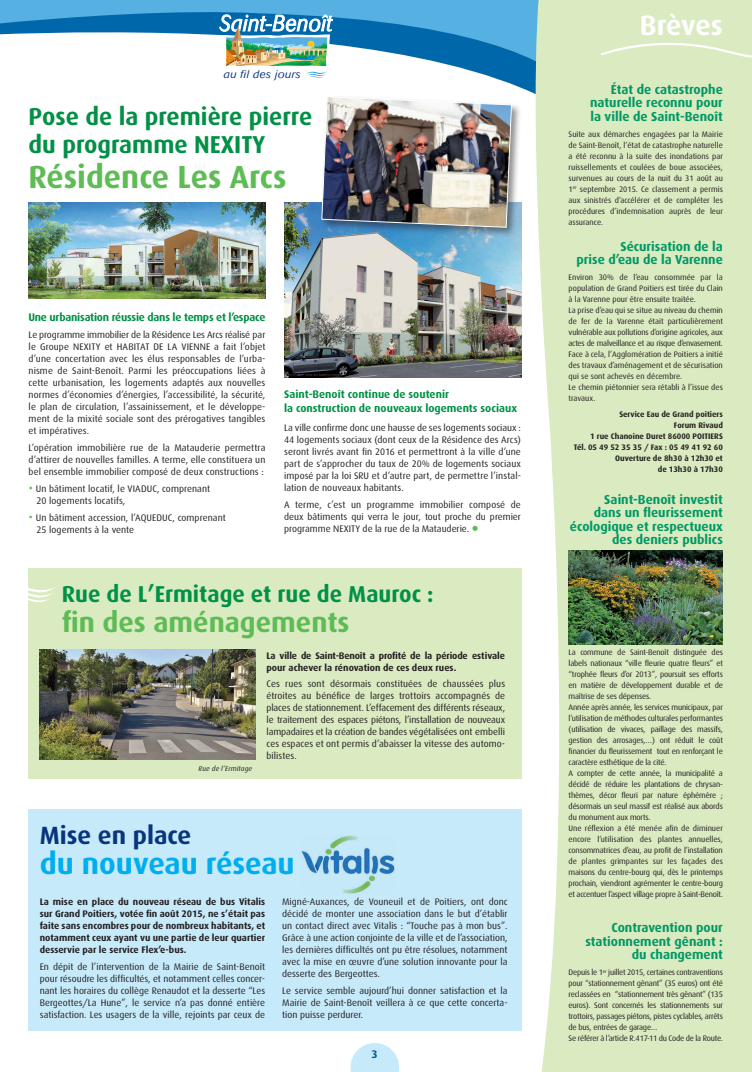
<style>
.page{position:relative;width:752px;height:1072px;background:#fff}
.page>*{position:absolute;margin:0;border:0;box-sizing:border-box;transform-origin:0 0}
.t1{font:700 32px "Dax";color:#5ebc55}
.t2{font:700 30px "Dax";color:#00aeef}
.t3{font:700 28px "Dax";color:#5ebc55}
.t4{font:700 28px "Dax";letter-spacing:-.015em;color:#fff}
.t5{font:700 25px "Dax";color:#08357c}
.t6{font:700 24.5px "Dax";color:#009046}
.t7{font:700 23px "Dax";color:#009046}
.t8{font:700 13px/13.5px "Dax";color:#009864;text-align:right}
.t9{font:700 11px "Dax";color:#009046}
.t10{font:700 11px "Dax";letter-spacing:-.02em;color:#009046}
.t11{font:italic 300 11px "Cosmos";letter-spacing:.025em;color:#08357c}
.t12{font:700 11px "Dax";color:#005d9c}
.t13{font:9.5px/12px "Dax";letter-spacing:.005em;color:#231f20;text-align:justify}
.t14{font:700 9.5px/12px "Dax";color:#231f20}
.t15{font:8px/11px "Dax";letter-spacing:-.02em;color:#231f20;text-align:justify}
.t16{font:700 8px "Dax";color:#231f20}
.t17{font:8px/11px "Dax";color:#231f20}
.t18{font:italic 7px "Dax";letter-spacing:.02em;color:#231f20}
.s1{font-size:14px;color:#5ebc55}
</style>
<div class="page">
<svg style="left:0;top:0;width:524px;height:81px;fill:#57b0e2"></svg>
<svg style="left:524px;top:0;width:227px;height:1072px;background:#deecc8"></svg>
<svg style="left:350px;top:1043px;width:49px;height:29px"></svg>
<svg style="left:0;top:14px;width:751px;height:64px"></svg>
<div style="left:28px;top:568px;width:493px;height:210px;background:#daeac1"></div>
<img style="left:40px;top:649px;width:215px;height:111px">
<svg style="left:28px;top:587px;width:28px;height:15px"></svg>
<img style="left:568px;top:550px;width:154px;height:95px">
<svg style="left:472px;top:526px;width:5px;height:5px"></svg>
<img style="left:29px;top:202px;width:236px;height:97px">
<img style="left:284px;top:202px;width:237px;height:175px">
<div style="left:319px;top:95px;width:202px;height:142px;background:#231f20;opacity:.5"></div>
<img style="left:321px;top:96px;width:190px;height:132px">
<div style="left:28px;top:810px;width:493px;height:221px;background:#c6eafa"></div>
<img style="left:301px;top:835px;width:94px;height:58px">
<p class="t11" style="left:224px;top:68px;width:79px">au fil des jours</p>
<p class="t6" style="left:29px;top:102px;width:285px">Pose de la première pierre</p>
<p class="t6" style="left:29px;top:130px;width:238px">du programme NEXITY</p>
<p class="t1" style="left:29px;top:158px;width:259px">Résidence Les Arcs</p>
<p class="t10" style="left:28px;top:311px;width:238px">Une urbanisation réussie dans le temps et l’espace</p>
<p class="t13" style="left:29px;top:329px;width:238px">Le programme immobilier de la Résidence Les Arcs réalisé par le Groupe NEXITY et HABITAT DE LA VIENNE a fait l’objet d’une concertation avec les élus responsables de l’urba&shy;nisme de Saint-Benoît. Parmi les préoccupations liées à cette urbanisation, les logements adaptés aux nouvelles normes d’économies d’énergies, l’accessibilité, la sécurité, le plan de circulation, l’assainissement, et le développe&shy;ment de la mixité sociale sont des prérogatives tangibles et impératives.</p>
<p class="t13" style="left:29px;top:442px;width:238px">L’opération immobilière rue de la Matauderie permettra d’attirer de nouvelles familles. A terme, elle constituera un bel ensemble immobilier composé de deux constructions :</p>
<p class="t13" style="left:29px;top:483px;width:183px"><span class="s1">•</span> Un bâtiment locatif, le VIADUC, comprenant</p>
<p class="t13" style="left:36px;top:495px;width:90px">20 logements locatifs,</p>
<p class="t13" style="left:29px;top:512px;width:198px"><span class="s1">•</span> Un bâtiment accession, l’AQUEDUC, comprenant</p>
<p class="t13" style="left:36px;top:524px;width:99px">25 logements à la vente</p>
<p class="t9" style="left:284px;top:388px;width:166px">Saint-Benoît continue de soutenir</p>
<p class="t9" style="left:284px;top:402px;width:234px">la construction de nouveaux logements sociaux</p>
<p class="t13" style="left:284px;top:422px;width:238px">La ville confirme donc une hausse de ses logements sociaux :</p>
<p class="t13" style="left:284px;top:434px;width:238px">44 logements sociaux (dont ceux de la Résidence des Arcs)</p>
<p class="t13" style="left:284px;top:446px;width:238px">seront livrés avant fin 2016 et permettront à la ville d’une</p>
<p class="t13" style="left:284px;top:458px;width:238px">part de s’approcher du taux de 20% de logements sociaux imposé par la loi SRU et d’autre part, de permettre l’instal&shy;lation de nouveaux habitants.</p>
<p class="t13" style="left:284px;top:499px;width:238px">A terme, c’est un programme immobilier composé de</p>
<p class="t13" style="left:284px;top:511px;width:238px">deux bâtiments qui verra le jour, tout proche du premier</p>
<p class="t13" style="left:284px;top:523px;width:186px">programme NEXITY de la rue de la Matauderie.</p>
<p class="t7" style="left:62px;top:581px;width:373px">Rue de L’Ermitage et rue de Mauroc :</p>
<p class="t3" style="left:62px;top:606px;width:289px">fin des aménagements</p>
<p class="t14" style="left:266px;top:649px;width:240px">La ville de Saint-Benoît a profité de la période estivale pour achever la rénovation de ces deux rues.</p>
<p class="t18" style="left:198px;top:764px;width:55px">Rue de l’Ermitage</p>
<p class="t13" style="left:266px;top:677px;width:240px">Ces rues sont désormais constituées de chaussées plus étroites au bénéfice de larges trottoirs accompagnés de places de stationnement. L’effacement des différents réseaux, le traitement des espaces piétons, l’installation de nouveaux lampadaires et la création de bandes végétalisées ont embelli ces espaces et ont permis d’abaisser la vitesse des automo&shy;bilistes.</p>
<p class="t5" style="left:40px;top:821px;width:153px">Mise en place</p>
<p class="t2" style="left:40px;top:846px;width:256px">du nouveau réseau</p>
<p class="t14" style="left:40px;top:896px;width:227px;text-align:justify">La mise en place du nouveau réseau de bus Vitalis sur Grand Poitiers, votée fin août 2015, ne s’était pas faite sans encombres pour de nombreux habitants, et notamment ceux ayant vu une partie de leur quartier desservie par le service Flex’e-bus.</p>
<p class="t13" style="left:40px;top:961px;width:227px">En dépit de l’intervention de la Mairie de Saint-Benoît pour résoudre les difficultés, et notamment celles concer&shy;nant les horaires du collège Renaudot et la desserte “Les Bergeottes/La Hune”, le service n’a pas donné entière satisfaction. Les usagers de la ville, rejoints par ceux de</p>
<p class="t13" style="left:282px;top:896px;width:227px">Migné-Auxances, de Vouneuil et de Poitiers, ont donc décidé de monter une association dans le but d’établir un contact direct avec Vitalis : “Touche pas à mon bus”.<br>Grâce à une action conjointe de la ville et de l’association, les dernières difficultés ont pu être résolues, notamment avec la mise en œuvre d’une solution innovante pour la desserte des Bergeottes.</p>
<p class="t13" style="left:282px;top:985px;width:227px">Le service semble aujourd’hui donner satisfaction et la Mairie de Saint-Benoît veillera à ce que cette concerta&shy;tion puisse perdurer.</p>
<p class="t12" style="left:371px;top:1047px;width:8px">3</p>
<p class="t4" style="left:639px;top:9px;width:84px">Brèves</p>
<p class="t8" style="left:589px;top:82px;width:134px">État de catastrophe naturelle reconnu pour</p>
<p class="t8" style="left:590px;top:109px;width:134px">la ville de Saint-Benoît</p>
<p class="t15" style="left:568px;top:128px;width:156px">Suite aux démarches engagées par la Mairie de Saint-Benoît, l’état de catastrophe naturelle a été reconnu à la suite des inondations par ruissellements et coulées de boue associées, survenues au cours de la nuit du 31 août au 1<sup>er</sup> septembre 2015. Ce classement a permis aux sinistrés d’accélérer et de compléter les procédures d’indemnisation auprès de leur assurance.</p>
<p class="t8" style="left:620px;top:239px;width:104px">Sécurisation de la</p>
<p class="t8" style="left:576px;top:253px;width:148px">prise d’eau de la Varenne</p>
<p class="t15" style="left:568px;top:272px;width:156px">Environ 30% de l’eau consommée par la population de Grand Poitiers est tirée du Clain à la Varenne pour être ensuite traitée.</p>
<p class="t15" style="left:568px;top:305px;width:156px">La prise d’eau qui se situe au niveau du chemin de fer de la Varenne était particulièrement vulnérable aux pollutions d’origine agricoles, aux</p>
<p class="t15" style="left:568px;top:338px;width:156px">actes de malveillance et au risque d’envasement.</p>
<p class="t15" style="left:568px;top:349px;width:156px">Face à cela, l’Agglomération de Poitiers a initié des travaux d’aménagement et de sécurisation qui se sont achevés en décembre.</p>
<p class="t17" style="left:568px;top:382px;width:156px">Le chemin piétonnier sera rétabli à l’issue des travaux.</p>
<p class="t16" style="left:619px;top:410px;width:105px">Service Eau de Grand poitiers</p>
<p class="t16" style="left:673px;top:421px;width:50px">Forum Rivaud</p>
<p class="t16" style="left:590px;top:432px;width:134px">1 rue Chanoine Duret 86000 POITIERS</p>
<p class="t16" style="left:573px;top:443px;width:151px">Tél. 05 49 52 35 35 / Fax : 05 49 41 92 60</p>
<p class="t16" style="left:615px;top:454px;width:109px">Ouverture de 8h30 à 12h30 et</p>
<p class="t16" style="left:657px;top:465px;width:67px">de 13h30 à 17h30</p>
<p class="t8" style="left:569px;top:492px;width:154px">Saint-Benoît investit<br>dans un fleurissement écologique et respectueux des deniers publics</p>
<p class="t15" style="left:568px;top:647px;width:156px">La commune de Saint-Benoît distinguée des labels nationaux “ville fleurie quatre fleurs” et “trophée fleurs d’or 2013”, poursuit ses efforts en matière de développement durable et de maîtrise de ses dépenses.</p>
<p class="t15" style="left:568px;top:702px;width:156px">Année après année, les services municipaux, par l’utilisation de méthodes culturales performantes (utilisation de vivaces, paillage des massifs, gestion des arrosages,…) ont réduit le coût financier du fleurissement tout en renforçant le caractère esthétique de la cité.</p>
<p class="t15" style="left:568px;top:768px;width:156px">A compter de cette année, la municipalité a</p>
<p class="t15" style="left:568px;top:779px;width:156px">décidé de réduire les plantations de chrysan&shy;thèmes, décor fleuri par nature éphémère ; désormais un seul massif est réalisé aux abords du monument aux morts.</p>
<p class="t15" style="left:568px;top:823px;width:156px">Une réflexion a été menée afin de diminuer encore l’utilisation des plantes annuelles, consommatrices d’eau, au profit de l’installation de plantes grimpantes sur les façades des maisons du centre-bourg qui, dès le printemps prochain, viendront agrémenter le centre-bourg et accentuer l’aspect village propre à Saint-Benoît.</p>
<p class="t8" style="left:585px;top:921px;width:139px">Contravention pour stationnement gênant : du changement</p>
<p class="t15" style="left:568px;top:967px;width:156px">Depuis le 1<sup>er</sup> juillet 2015, certaines contraventions pour “stationnement gênant” (35 euros) ont été reclassées en “stationnement très gênant” (135 euros). Sont concernés les stationnements sur trottoirs, passages piétons, pistes cyclables, arrêts de bus, entrées de garage…</p>
<p class="t15" style="left:568px;top:1033px;width:156px">Se référer à l’article R.417-11 du Code de la Route.</p>
</div>
